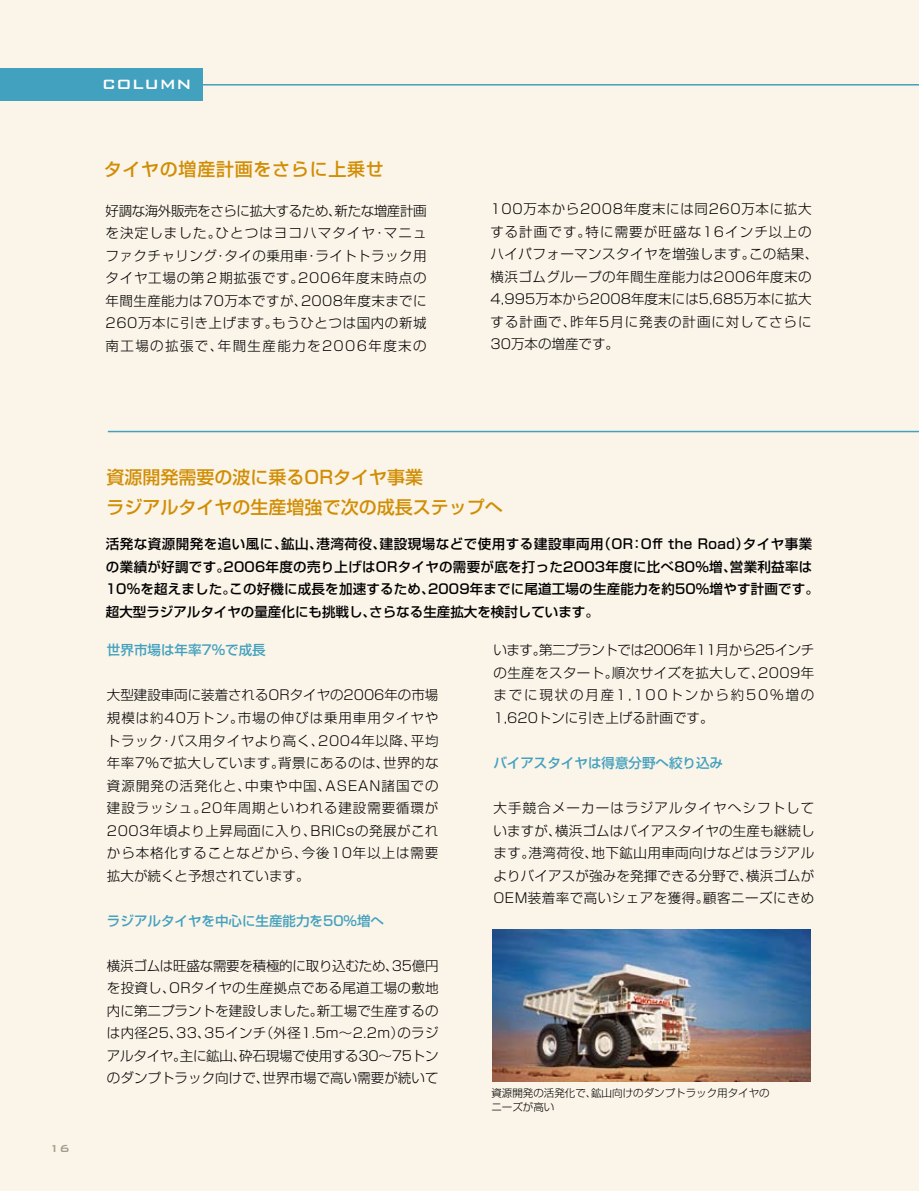
<style>
.page{position:relative;width:919px;height:1191px;background:#fff}
.page>*{position:absolute;margin:0;border:0;box-sizing:border-box;transform-origin:0 0}
.t1{font:18px/30px "Shin Go Pro Medium 90 pv RKSJ H";color:#d18e04}
.t2{font:18px "Shin Go Pro Medium 90 pv RKSJ H";letter-spacing:.04em;color:#d18e04}
.t3{font:500 18px "Bank Gothic";color:#fff}
.t4{font:13.5px/22.5px "Shin Go Pro Light 90 pv RKSJ H";letter-spacing:.035em;color:#000;text-align:justify}
.t5{font:13.5px/22.5px "Shin Go Pro Medium 90 pv RKSJ H";letter-spacing:.02em;color:#000}
.t6{font:13.5px "Shin Go Pro Medium 90 pv RKSJ H";color:#42a1be}
.t7{font:500 13.5px "Bank Gothic";color:#9f9d89}
.t8{font:10.5px/13.5px "Shin Go Pro Light 90 pv RKSJ H";color:#000}
</style>
<div class="page">
<hr style="left:918px;top:0;width:1px;height:1191px;background:#fbf4e9">
<div style="left:0;top:0;width:918px;height:1191px;background:#fbf4e9"></div>
<h1 class="t3" style="left:102px;top:75px;width:92px">COLUMN</h1>
<h1 class="t2" style="left:104px;top:155px;width:282px">タイヤの増産計画をさらに上乗せ</h1>
<p class="t4" style="left:106px;top:197px;width:322px">好調な海外販売をさらに拡大するため、新たな増産計画を決定しました。ひとつはヨコハマタイヤ・マニュファクチャリング・タイの乗用車・ライトトラック用タイヤ工場の第２期拡張です。2006年度末時点の年間生産能力は70万本ですが、2008年度末までに260万本に引き上げます。もうひとつは国内の新城南工場の拡張で、年間生産能力を2006年度末の</p>
<p class="t4" style="left:490px;top:196px;width:329px;text-align:left">100万本から2008年度末には同260万本に拡大する計画です。特に需要が旺盛な16インチ以上のハイパフォーマンスタイヤを増強します。この結果、横浜ゴムグループの年間生産能力は2006年度末の<br>4,995万本から2008年度末には5,685万本に拡大する計画で、昨年5月に発表の計画に対してさらに<br>30万本の増産です。</p>
<p class="t7" style="left:49px;top:1141px;width:22px">16</p>
<h1 class="t1" style="left:106px;top:459px;width:397px">資源開発需要の波に乗るORタイヤ事業<br>ラジアルタイヤの生産増強で次の成長ステップへ</h1>
<p class="t5" style="left:106px;top:531px;width:714px">活発な資源開発を追い風に、鉱山、港湾荷役、建設現場などで使用する建設車両用（OR：Off the Road）タイヤ事業の業績が好調です。2006年度の売り上げはORタイヤの需要が底を打った2003年度に比べ80％増、営業利益率は10％を超えました。この好機に成長を加速するため、2009年までに尾道工場の生産能力を約50％増やす計画です。超大型ラジアルタイヤの量産化にも挑戦し、さらなる生産拡大を検討しています。</p>
<p class="t6" style="left:107px;top:639px;width:160px">世界市場は年率7％で成長</p>
<p class="t4" style="left:107px;top:682px;width:333px">大型建設車両に装着されるORタイヤの2006年の市場規模は約40万トン。市場の伸びは乗用車用タイヤやトラック・バス用タイヤより高く、2004年以降、平均年率7％で拡大しています。背景にあるのは、世界的な資源開発の活発化と、中東や中国、ASEAN諸国での建設ラッシュ。20年周期といわれる建設需要循環が2003年頃より上昇局面に入り、BRICsの発展がこれから本格化することなどから、今後10年以上は需要拡大が続くと予想されています。</p>
<p class="t6" style="left:107px;top:909px;width:278px">ラジアルタイヤを中心に生産能力を50％増へ</p>
<p class="t4" style="left:107px;top:952px;width:333px">横浜ゴムは旺盛な需要を積極的に取り込むため、35億円を投資し、ORタイヤの生産拠点である尾道工場の敷地内に第二プラントを建設しました。新工場で生産するのは内径25、33、35インチ（外径1.5m～2.2m）のラジアルタイヤ。主に鉱山、砕石現場で使用する30～75トンのダンプトラック向けで、世界市場で高い需要が続いて</p>
<p class="t4" style="left:493px;top:637px;width:322px">います。第二プラントでは2006年11月から25インチの生産をスタート。順次サイズを拡大して、2009年までに現状の月産1,100トンから約50％増の1,620トンに引き上げる計画です。</p>
<p class="t6" style="left:493px;top:752px;width:231px">バイアスタイヤは得意分野へ絞り込み</p>
<p class="t4" style="left:493px;top:795px;width:322px">大手競合メーカーはラジアルタイヤへシフトしていますが、横浜ゴムはバイアスタイヤの生産も継続します。港湾荷役、地下鉱山用車両向けなどはラジアルよりバイアスが強みを発揮できる分野で、横浜ゴムがOEM装着率で高いシェアを獲得。顧客ニーズにきめ</p>
<p class="t8" style="left:491px;top:1085px;width:280px">資源開発の活発化で、鉱山向けのダンプトラック用タイヤのニーズが高い</p>
</div>
